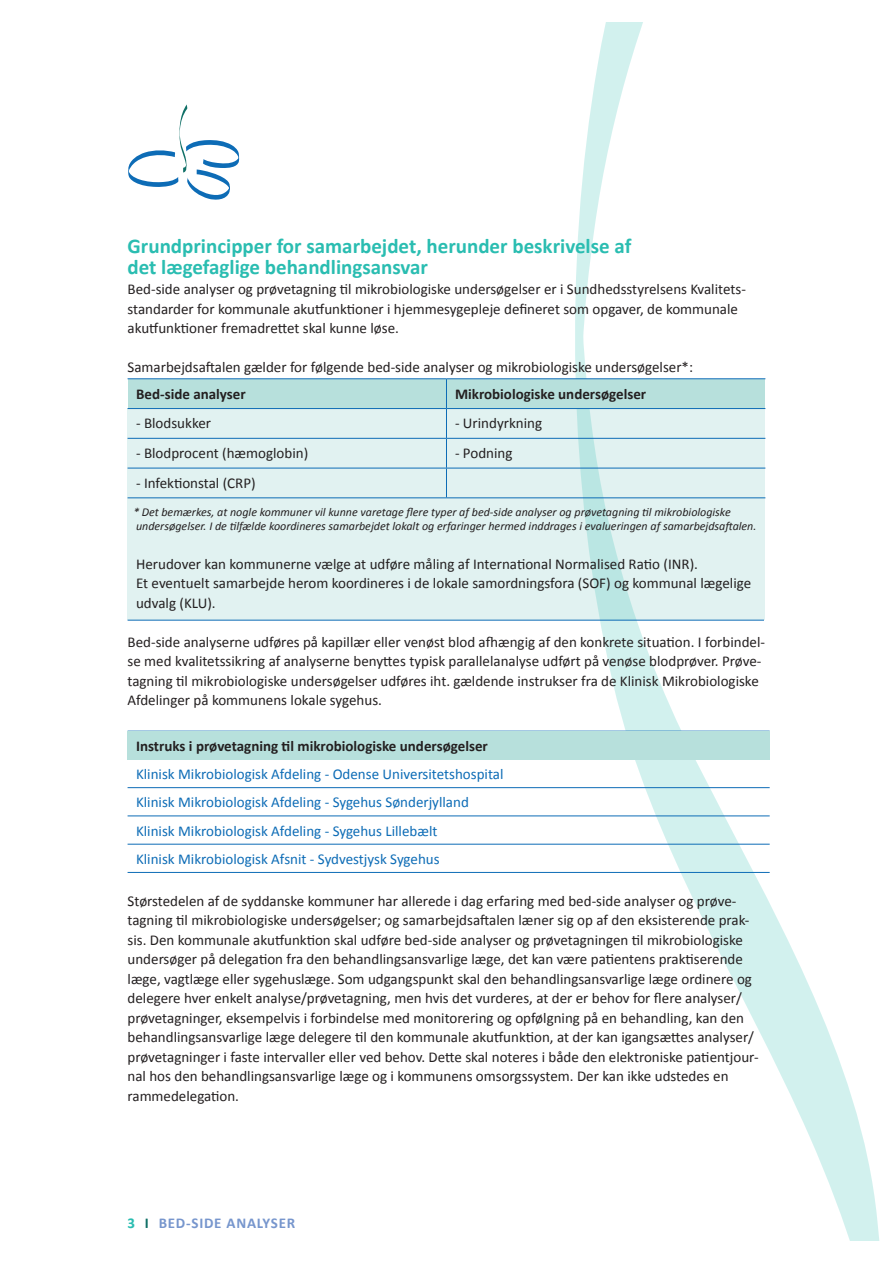
<style>
.page{position:relative;width:893px;height:1263px;background:#fff}
.page>*{position:absolute;margin:0;border:0;box-sizing:border-box;transform-origin:0 0}
.t1{font:700 21px/21px "Calibri";color:#2abdb1}
.t2{font:15px/19.5px "Calibri";color:#231f20}
.t3{font:15px "Calibri";color:#0d6cb6}
.t4{font:700 15px "Calibri";color:#231f20}
.t5{font:700 15px "Calibri";letter-spacing:.05em;color:#7796cd}
.t6{font:italic 12px/13.5px "Calibri";color:#231f20}
.s1{color:#2abdb1}
.s2{color:#107067}
</style>
<div class="page">
<div style="left:128px;top:408px;width:637px;height:212px;background:#e1f2f1"></div>
<svg style="left:128px;top:104px;width:111px;height:96px"></svg>
<svg style="left:563px;top:22px;width:317px;height:1219px"></svg>
<hr style="left:128px;top:620px;width:636px;height:1px;background:#0d6cb6">
<hr style="left:128px;top:872px;width:642px;height:1px;background:#0d6cb6">
<hr style="left:128px;top:844px;width:642px;height:1px;background:#0d6cb6">
<hr style="left:128px;top:815px;width:642px;height:1px;background:#0d6cb6">
<hr style="left:128px;top:787px;width:642px;height:1px;background:#0d6cb6">
<hr style="left:128px;top:759px;width:642px;height:1px;background:#0d6cb6">
<div style="left:128px;top:731px;width:642px;height:28px;background:#b7e0dc"></div>
<div style="left:128px;top:379px;width:318px;height:29px;background:#b7e0dc"></div>
<div style="left:446px;top:379px;width:319px;height:29px;background:#b7e0dc"></div>
<hr style="left:128px;top:378px;width:318px;height:1px;background:#0d6cb6">
<hr style="left:446px;top:378px;width:319px;height:1px;background:#0d6cb6">
<hr style="left:128px;top:408px;width:318px;height:1px;background:#0d6cb6">
<hr style="left:446px;top:408px;width:319px;height:1px;background:#0d6cb6">
<hr style="left:128px;top:438px;width:318px;height:1px;background:#0d6cb6">
<hr style="left:446px;top:438px;width:319px;height:1px;background:#0d6cb6">
<hr style="left:128px;top:468px;width:318px;height:1px;background:#0d6cb6">
<hr style="left:446px;top:468px;width:319px;height:1px;background:#0d6cb6">
<hr style="left:128px;top:497px;width:318px;height:1px;background:#0d6cb6">
<hr style="left:446px;top:497px;width:319px;height:1px;background:#0d6cb6">
<svg style="left:446px;top:379px;width:1px;height:118px"></svg>
<h1 class="t1" style="left:128px;top:236px;width:505px">Grundprincipper for samarbejdet, herunder beskrivelse af det lægefaglige behandlingsansvar</h1>
<p class="t2" style="left:128px;top:280px;width:620px">Bed-side analyser og prøvetagning til mikrobiologiske undersøgelser er i Sundhedsstyrelsens Kvalitets&shy;standarder for kommunale akutfunktioner i hjemmesygepleje defineret som opgaver, de kommunale akutfunktioner fremadrettet skal kunne løse.</p>
<p class="t2" style="left:128px;top:358px;width:567px">Samarbejdsaftalen gælder for følgende bed-side analyser og mikrobiologiske undersøgelser*:</p>
<p class="t4" style="left:136px;top:384px;width:111px">Bed-side analyser</p>
<p class="t4" style="left:455px;top:384px;width:193px">Mikrobiologiske undersøgelser</p>
<p class="t2" style="left:136px;top:414px;width:76px">- Blodsukker</p>
<p class="t2" style="left:455px;top:414px;width:89px">- Urindyrkning</p>
<p class="t2" style="left:136px;top:443px;width:174px">- Blodprocent (hæmoglobin)</p>
<p class="t2" style="left:455px;top:443px;width:59px">- Podning</p>
<p class="t2" style="left:136px;top:473px;width:121px">- Infektionstal (CRP)</p>
<p class="t6" style="left:133px;top:505px;width:625px">* Det bemærkes, at nogle kommuner vil kunne varetage flere typer af bed-side analyser og prøvetagning til mikrobiologiske undersøgelser. I de tilfælde koordineres samarbejdet lokalt og erfaringer hermed inddrages i evalueringen af samarbejdsaftalen.</p>
<p class="t2" style="left:136px;top:554px;width:617px">Herudover kan kommunerne vælge at udføre måling af International Normalised Ratio (INR).<br>Et eventuelt samarbejde herom koordineres i de lokale samordningsfora (SOF) og kommunal lægelige udvalg (KLU).</p>
<p class="t2" style="left:128px;top:632px;width:639px">Bed-side analyserne udføres på kapillær eller venøst blod afhængig af den konkrete situation. I forbindel&shy;se med kvalitetssikring af analyserne benyttes typisk parallelanalyse udført på venøse blodprøver. Prøve&shy;tagning til mikrobiologiske undersøgelser udføres iht. gældende instrukser fra de Klinisk Mikrobiologiske Afdelinger på kommunens lokale sygehus.</p>
<h2 class="t4" style="left:136px;top:736px;width:353px">Instruks i prøvetagning til mikrobiologiske undersøgelser</h2>
<p class="t3" style="left:136px;top:765px;width:369px">Klinisk Mikrobiologisk Afdeling - Odense Universitetshospital</p>
<p class="t3" style="left:136px;top:793px;width:334px">Klinisk Mikrobiologisk Afdeling - Sygehus Sønderjylland</p>
<p class="t3" style="left:136px;top:821px;width:303px">Klinisk Mikrobiologisk Afdeling - Sygehus Lillebælt</p>
<p class="t3" style="left:136px;top:849px;width:305px">Klinisk Mikrobiologisk Afsnit - Sydvestjysk Sygehus</p>
<p class="t2" style="left:128px;top:891px;width:633px">Størstedelen af de syddanske kommuner har allerede i dag erfaring med bed-side analyser og prøve&shy;tagning til mikrobiologiske undersøgelser; og samarbejdsaftalen læner sig op af den eksisterende prak&shy;sis. Den kommunale akutfunktion skal udføre bed-side analyser og prøvetagningen til mikrobiologiske undersøger på delegation fra den behandlingsansvarlige læge, det kan være patientens praktiserende læge, vagtlæge eller sygehuslæge. Som udgangspunkt skal den behandlingsansvarlige læge ordinere og delegere hver enkelt analyse/prøvetagning, men hvis det vurderes, at der er behov for flere analyser/ prøvetagninger, eksempelvis i forbindelse med monitorering og opfølgning på en behandling, kan den behandlingsansvarlige læge delegere til den kommunale akutfunktion, at der kan igangsættes analyser/ prøvetagninger i faste intervaller eller ved behov. Dette skal noteres i både den elektroniske patientjour&shy;nal hos den behandlingsansvarlige læge og i kommunens omsorgssystem. Der kan ikke udstedes en rammedelegation.</p>
<p class="t5" style="left:128px;top:1213px;width:169px"><span class="s1">3</span> <span class="s2">I</span> BED-SIDE ANALYSER</p>
</div>
